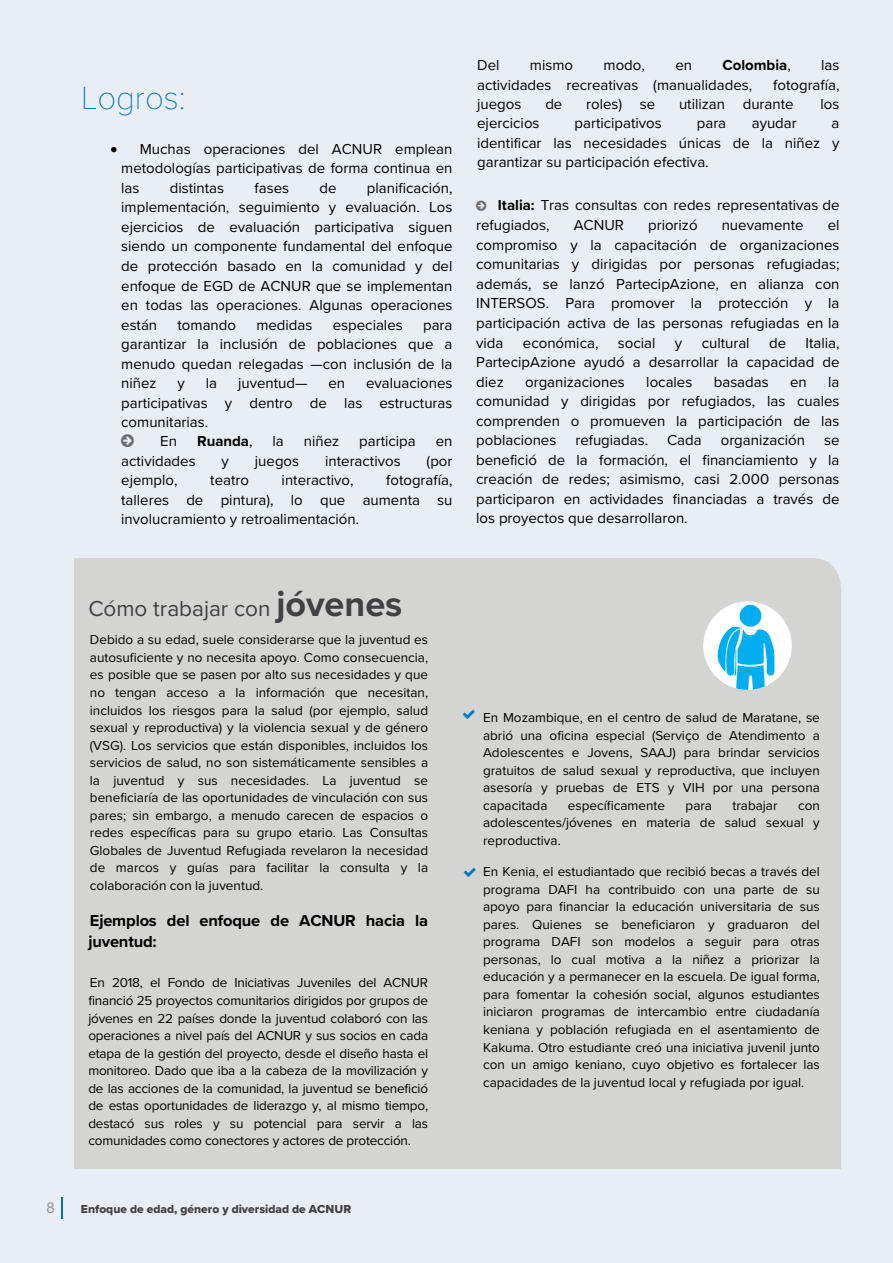
<style>
.page{position:relative;width:893px;height:1263px;background:#e9eef5}
.page>*{position:absolute;margin:0;border:0;box-sizing:border-box;transform-origin:0 0}
.t1{font:100 33px "Proxima Nova T";color:#0072bc}
.t2{font:22.5px "Proxima Nova";color:#414042}
.t3{font:700 16.5px/21.5px "Proxima Nova";letter-spacing:-.01em;color:#000}
.t4{font:15px/19.5px "Proxima Nova";color:#000;text-align:justify}
.t5{font:700 15px "Proxima Nova";color:#000}
.t6{font:15px "Arial";color:#939598}
.t7{font:13.5px/17.5px "Proxima Nova";color:#000;text-align:justify}
.t8{font:12px "Proxima Nova Extrabld";color:#414042}
.s1{font-weight:400}
.s2{font-weight:700}
.s3{font-weight:700;font-size:36px}
</style>
<div class="page">
<svg style="left:62px;top:1197px;width:1px;height:21px"></svg>
<div style="left:74px;top:558px;width:767px;height:611px;background:#d4d4d3"></div>
<div style="left:703px;top:601px;width:89px;height:89px;background:#fff;border-radius:50%"></div>
<svg style="left:717px;top:605px;width:58px;height:85px"></svg>
<svg style="left:464px;top:868px;width:12px;height:9px"></svg>
<svg style="left:463px;top:710px;width:12px;height:9px"></svg>
<h1 class="t1" style="left:81px;top:73px;width:106px">Logros:</h1>
<p class="t4" style="left:121px;top:139px;width:333px;text-indent:-11px">• Muchas operaciones del ACNUR emplean metodologías participativas de forma continua en las</p>
<p class="t4" style="left:121px;top:178px;width:333px;text-indent:246px">planificación, implementación, seguimiento y evaluación. Los ejercicios de evaluación participativa siguen siendo un componente fundamental del enfoque de protección basado en la comunidad y del enfoque de EGD de ACNUR que se implementan en todas las operaciones. Algunas operaciones están</p>
<p class="t4" style="left:170px;top:178px;width:56px">distintas</p>
<p class="t4" style="left:255px;top:178px;width:36px">fases</p>
<p class="t4" style="left:319px;top:178px;width:19px">de</p>
<p class="t4" style="left:178px;top:314px;width:60px">tomando</p>
<p class="t4" style="left:256px;top:314px;width:58px">medidas</p>
<p class="t4" style="left:333px;top:314px;width:71px">especiales</p>
<p class="t4" style="left:121px;top:314px;width:333px;text-indent:302px">para garantizar la inclusión de poblaciones que a menudo quedan relegadas —con inclusión de la niñez</p>
<p class="t4" style="left:178px;top:373px;width:9px">y</p>
<p class="t4" style="left:206px;top:373px;width:13px">la</p>
<p class="t4" style="left:238px;top:373px;width:71px">juventud—</p>
<p class="t4" style="left:328px;top:373px;width:18px">en</p>
<p class="t4" style="left:366px;top:373px;width:88px">evaluaciones</p>
<p class="t4" style="left:121px;top:392px;width:333px">participativas y dentro de las estructuras</p>
<p class="t4" style="left:121px;top:411px;width:88px">comunitarias.</p>
<p class="t4" style="left:160px;top:431px;width:18px">En</p>
<p class="t5" style="left:197px;top:430px;width:57px">Ruanda<span class="s1">,</span></p>
<p class="t4" style="left:273px;top:431px;width:13px">la</p>
<p class="t4" style="left:304px;top:431px;width:37px">niñez</p>
<p class="t4" style="left:359px;top:431px;width:58px">participa</p>
<p class="t4" style="left:436px;top:431px;width:18px">en</p>
<p class="t4" style="left:121px;top:450px;width:76px">actividades</p>
<p class="t4" style="left:222px;top:450px;width:9px">y</p>
<p class="t4" style="left:255px;top:450px;width:46px">juegos</p>
<p class="t4" style="left:325px;top:450px;width:77px">interactivos</p>
<p class="t4" style="left:427px;top:450px;width:27px">(por</p>
<p class="t4" style="left:121px;top:470px;width:58px">ejemplo,</p>
<p class="t4" style="left:210px;top:470px;width:40px">teatro</p>
<p class="t4" style="left:282px;top:470px;width:73px">interactivo,</p>
<p class="t4" style="left:121px;top:470px;width:333px;text-indent:265px">fotografía, talleres de pintura), lo que aumenta su involucramiento y retroalimentación.</p>
<p class="t4" style="left:477px;top:54px;width:24px">Del</p>
<p class="t4" style="left:530px;top:54px;width:45px">mismo</p>
<p class="t4" style="left:604px;top:54px;width:43px">modo,</p>
<p class="t4" style="left:675px;top:54px;width:18px">en</p>
<p class="t5" style="left:722px;top:54px;width:70px">Colombia<span class="s1">,</span></p>
<p class="t4" style="left:821px;top:54px;width:20px">las</p>
<p class="t4" style="left:477px;top:74px;width:277px">actividades recreativas (manualidades,</p>
<p class="t4" style="left:773px;top:74px;width:68px">fotografía,</p>
<p class="t4" style="left:477px;top:94px;width:46px">juegos</p>
<p class="t4" style="left:545px;top:94px;width:19px">de</p>
<p class="t4" style="left:586px;top:94px;width:71px">roles) se</p>
<p class="t4" style="left:679px;top:94px;width:116px">utilizan durante</p>
<p class="t4" style="left:821px;top:94px;width:20px">los</p>
<p class="t4" style="left:477px;top:113px;width:64px">ejercicios</p>
<p class="t4" style="left:575px;top:113px;width:89px">participativos</p>
<p class="t4" style="left:697px;top:113px;width:31px">para</p>
<p class="t4" style="left:752px;top:113px;width:46px">ayudar</p>
<p class="t4" style="left:477px;top:113px;width:364px;text-indent:354px">a identificar las necesidades únicas de la niñez y garantizar su participación efectiva.</p>
<p class="t4" style="left:476px;top:194px;width:365px;line-height:20.4px;text-indent:22px"><span class="s2">Italia:</span> Tras consultas con redes representativas de refugiados,</p>
<p class="t4" style="left:574px;top:215px;width:52px">ACNUR</p>
<p class="t4" style="left:648px;top:215px;width:51px">priorizó</p>
<p class="t4" style="left:722px;top:215px;width:83px">nuevamente</p>
<p class="t4" style="left:476px;top:215px;width:365px;text-indent:351px">el compromiso y la capacitación de organizaciones comunitarias y dirigidas por personas refugiadas; además, se lanzó PartecipAzione, en alianza con INTERSOS. Para promover la protección y la participación activa de las personas refugiadas en la vida</p>
<p class="t4" style="left:523px;top:332px;width:77px">económica,</p>
<p class="t4" style="left:618px;top:332px;width:39px">social</p>
<p class="t4" style="left:675px;top:332px;width:9px">y</p>
<p class="t4" style="left:702px;top:332px;width:49px">cultural</p>
<p class="t4" style="left:769px;top:332px;width:19px">de</p>
<p class="t4" style="left:476px;top:332px;width:365px;text-indent:329px">Italia, PartecipAzione ayudó a desarrollar la capacidad de diez</p>
<p class="t4" style="left:476px;top:371px;width:365px;text-indent:352px">la comunidad y dirigidas por refugiados, las cuales comprenden o promueven la participación de las poblaciones</p>
<p class="t4" style="left:525px;top:371px;width:101px">organizaciones</p>
<p class="t4" style="left:646px;top:371px;width:48px">locales</p>
<p class="t4" style="left:714px;top:371px;width:56px">basadas</p>
<p class="t4" style="left:790px;top:371px;width:18px">en</p>
<p class="t4" style="left:575px;top:430px;width:74px">refugiadas.</p>
<p class="t4" style="left:667px;top:430px;width:36px">Cada</p>
<p class="t4" style="left:721px;top:430px;width:86px">organización</p>
<p class="t4" style="left:476px;top:430px;width:365px;text-indent:348px">se benefició de la formación, el financiamiento y la creación de redes; asimismo, casi 2.000 personas participaron en actividades financiadas a través de los proyectos que desarrollaron.</p>
<h2 class="t2" style="left:88px;top:592px;width:316px">Cómo trabajar con <span class="s3">jóvenes</span></h2>
<p class="t7" style="left:90px;top:630px;width:340px">Debido a su edad, suele considerarse que la juventud es autosuficiente y no necesita apoyo. Como consecuencia, es posible que se pasen por alto sus necesidades y que no tengan acceso a la información que necesitan, incluidos los riesgos para la salud (por ejemplo, salud sexual y reproductiva) y la violencia sexual y de género (VSG). Los servicios que están disponibles, incluidos los servicios de salud, no son sistemáticamente sensibles a la juventud y sus necesidades. La juventud se beneficiaría de las oportunidades de vinculación con sus pares; sin embargo, a menudo carecen de espacios o redes específicas para su grupo etario. Las Consultas Globales de Juventud Refugiada revelaron la necesidad de marcos y guías para facilitar la consulta y la colaboración con la juventud.</p>
<p class="t3" style="left:88px;top:909px;width:341px">Ejemplos del enfoque de ACNUR hacia la juventud:</p>
<p class="t7" style="left:88px;top:973px;width:341px">En 2018, el Fondo de Iniciativas Juveniles del ACNUR financió 25 proyectos comunitarios dirigidos por grupos de jóvenes en 22 países donde la juventud colaboró con las operaciones a nivel país del ACNUR y sus socios en cada etapa de la gestión del proyecto, desde el diseño hasta el monitoreo. Dado que iba a la cabeza de la movilización y de las acciones de la comunidad, la juventud se benefició de estas oportunidades de liderazgo y, al mismo tiempo, destacó sus roles y su potencial para servir a las comunidades como conectores y actores de protección.</p>
<p class="t6" style="left:47px;top:1197px;width:10px">8</p>
<p class="t8" style="left:81px;top:1200px;width:272px">Enfoque de edad, género y diversidad de ACNUR</p>
<p class="t7" style="left:483px;top:708px;width:338px">En Mozambique, en el centro de salud de Maratane, se abrió una oficina especial (Serviço de Atendimento a Adolescentes e Jovens, SAAJ) para brindar servicios gratuitos de salud sexual y reproductiva, que incluyen asesoría y pruebas de ETS y VIH por una persona capacitada</p>
<p class="t7" style="left:568px;top:796px;width:99px">específicamente</p>
<p class="t7" style="left:686px;top:796px;width:28px">para</p>
<p class="t7" style="left:732px;top:796px;width:47px">trabajar</p>
<p class="t7" style="left:483px;top:796px;width:338px;text-indent:315px">con adolescentes/jóvenes en materia de salud sexual y reproductiva.</p>
<p class="t7" style="left:483px;top:862px;width:338px">En Kenia, el estudiantado que recibió becas a través del programa DAFI ha contribuido con una parte de su apoyo para financiar la educación universitaria de sus pares. Quienes se beneficiaron y graduaron del programa DAFI son modelos a seguir para otras personas, lo cual motiva a la niñez a priorizar la educación y a permanecer en la escuela. De igual forma, para fomentar la cohesión social, algunos estudiantes iniciaron programas de intercambio entre ciudadanía keniana y población refugiada en el asentamiento de Kakuma. Otro estudiante creó una iniciativa juvenil junto con un amigo keniano, cuyo objetivo es fortalecer las capacidades de la juventud local y refugiada por igual.</p>
</div>
